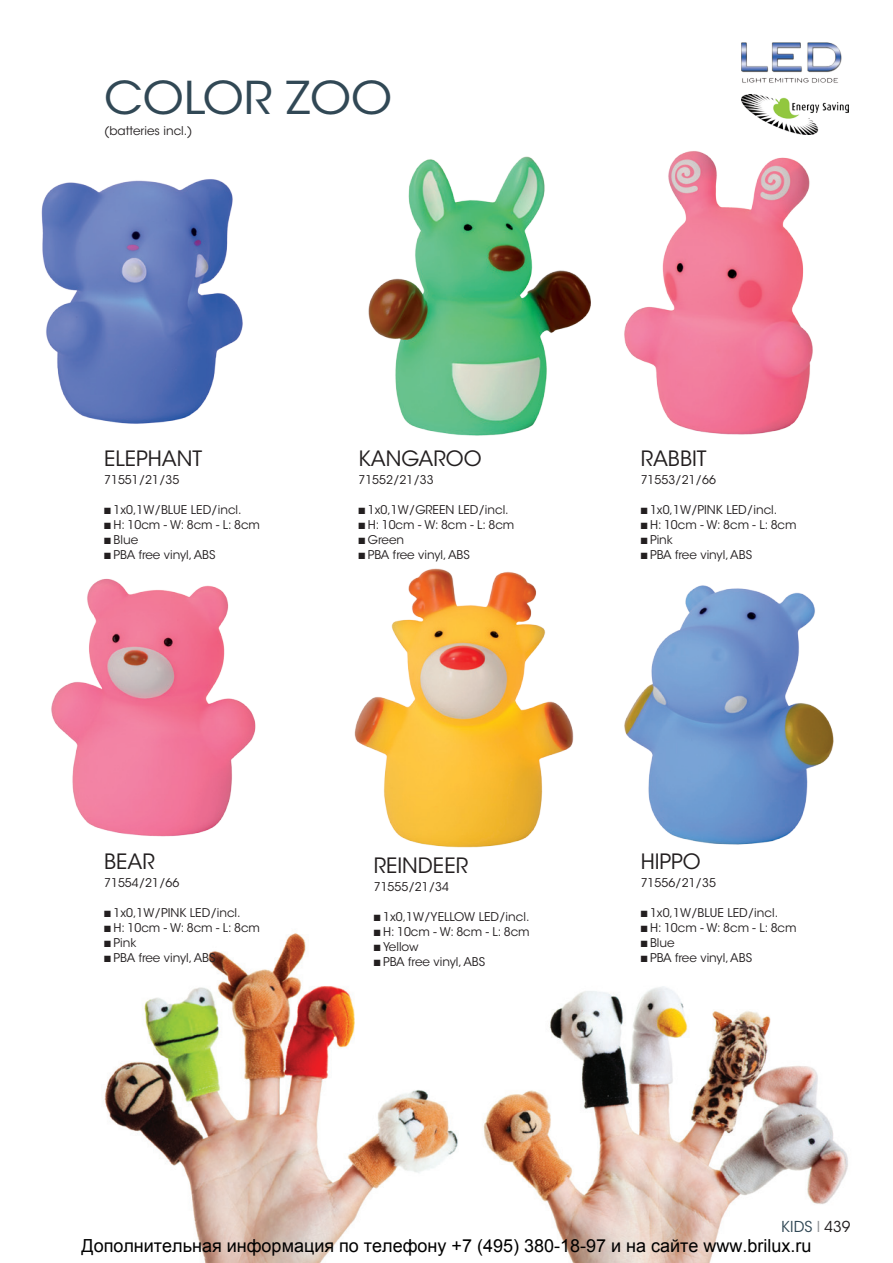
<style>
.page{position:relative;width:893px;height:1263px;background:#fff}
.page>*{position:absolute;margin:0;border:0;box-sizing:border-box;transform-origin:0 0}
.t1{font:45px "ITC Avant Garde Std";color:#314855;scale:1.07 1}
.t2{font:21px "ITC Avant Garde Std";color:#231f20}
.t3{font:18px "Arial";color:#000}
.t4{font:15px "ITC Avant Garde Std";color:#314855}
.t5{font:12px "ITC Avant Garde Std";color:#231f20}
.s1{color:#939598}
.s2{color:#231f20}
</style>
<div class="page">
<img style="left:104px;top:933px;width:744px;height:330px">
<img style="left:741px;top:94px;width:107px;height:40px">
<img style="left:741px;top:43px;width:101px;height:40px">
<img style="left:41px;top:179px;width:202px;height:245px">
<img style="left:368px;top:156px;width:181px;height:280px">
<img style="left:549px;top:134px;width:266px;height:301px">
<img style="left:51px;top:578px;width:205px;height:259px">
<img style="left:354px;top:568px;width:195px;height:280px">
<img style="left:549px;top:585px;width:285px;height:260px">
<h1 class="t1" style="left:104px;top:70px;width:271px">COLOR ZOO</h1>
<p class="t5" style="left:104px;top:124px;width:90px">(batteries incl.)</p>
<h2 class="t2" style="left:104px;top:445px;width:99px">ELEPHANT</h2>
<p class="t5" style="left:104px;top:472px;width:77px">71551/21/35</p>
<p class="t5" style="left:104px;top:502px;width:139px">■ 1x0,1W/BLUE LED/incl.</p>
<p class="t5" style="left:104px;top:517px;width:157px">■ H: 10cm - W: 8cm - L: 8cm</p>
<p class="t5" style="left:104px;top:532px;width:36px">■ Blue</p>
<p class="t5" style="left:104px;top:547px;width:113px">■ PBA free vinyl, ABS</p>
<h2 class="t2" style="left:358px;top:445px;width:125px">KANGAROO</h2>
<p class="t5" style="left:358px;top:472px;width:77px">71552/21/33</p>
<p class="t5" style="left:358px;top:502px;width:152px">■ 1x0,1W/GREEN LED/incl.</p>
<p class="t5" style="left:358px;top:517px;width:157px">■ H: 10cm - W: 8cm - L: 8cm</p>
<p class="t5" style="left:358px;top:532px;width:47px">■ Green</p>
<p class="t5" style="left:358px;top:547px;width:113px">■ PBA free vinyl, ABS</p>
<h2 class="t2" style="left:641px;top:445px;width:67px">RABBIT</h2>
<p class="t5" style="left:641px;top:472px;width:77px">71553/21/66</p>
<p class="t5" style="left:641px;top:502px;width:138px">■ 1x0,1W/PINK LED/incl.</p>
<p class="t5" style="left:641px;top:517px;width:157px">■ H: 10cm - W: 8cm - L: 8cm</p>
<p class="t5" style="left:641px;top:532px;width:34px">■ Pink</p>
<p class="t5" style="left:641px;top:547px;width:113px">■ PBA free vinyl, ABS</p>
<h2 class="t2" style="left:104px;top:848px;width:52px">BEAR</h2>
<p class="t5" style="left:104px;top:875px;width:77px">71554/21/66</p>
<p class="t5" style="left:104px;top:905px;width:138px">■ 1x0,1W/PINK LED/incl.</p>
<p class="t5" style="left:104px;top:920px;width:157px">■ H: 10cm - W: 8cm - L: 8cm</p>
<p class="t5" style="left:104px;top:935px;width:34px">■ Pink</p>
<p class="t5" style="left:104px;top:950px;width:113px">■ PBA free vinyl, ABS</p>
<h2 class="t2" style="left:374px;top:852px;width:96px">REINDEER</h2>
<p class="t5" style="left:374px;top:879px;width:77px">71555/21/34</p>
<p class="t5" style="left:374px;top:909px;width:157px">■ 1x0,1W/YELLOW LED/incl.</p>
<p class="t5" style="left:374px;top:924px;width:157px">■ H: 10cm - W: 8cm - L: 8cm</p>
<p class="t5" style="left:374px;top:939px;width:46px">■ Yellow</p>
<p class="t5" style="left:374px;top:954px;width:113px">■ PBA free vinyl, ABS</p>
<h2 class="t2" style="left:641px;top:848px;width:61px">HIPPO</h2>
<p class="t5" style="left:641px;top:875px;width:77px">71556/21/35</p>
<p class="t5" style="left:641px;top:905px;width:139px">■ 1x0,1W/BLUE LED/incl.</p>
<p class="t5" style="left:641px;top:920px;width:157px">■ H: 10cm - W: 8cm - L: 8cm</p>
<p class="t5" style="left:641px;top:935px;width:36px">■ Blue</p>
<p class="t5" style="left:641px;top:950px;width:113px">■ PBA free vinyl, ABS</p>
<p class="t4" style="left:781px;top:1217px;width:71px">KIDS <span class="s1">I</span> <span class="s2">439</span></p>
<h3 class="t3" style="left:82px;top:1233px;width:731px">Дополнительная информация по телефону +7 (495) 380-18-97 и на сайте www.brilux.ru</h3>
</div>
